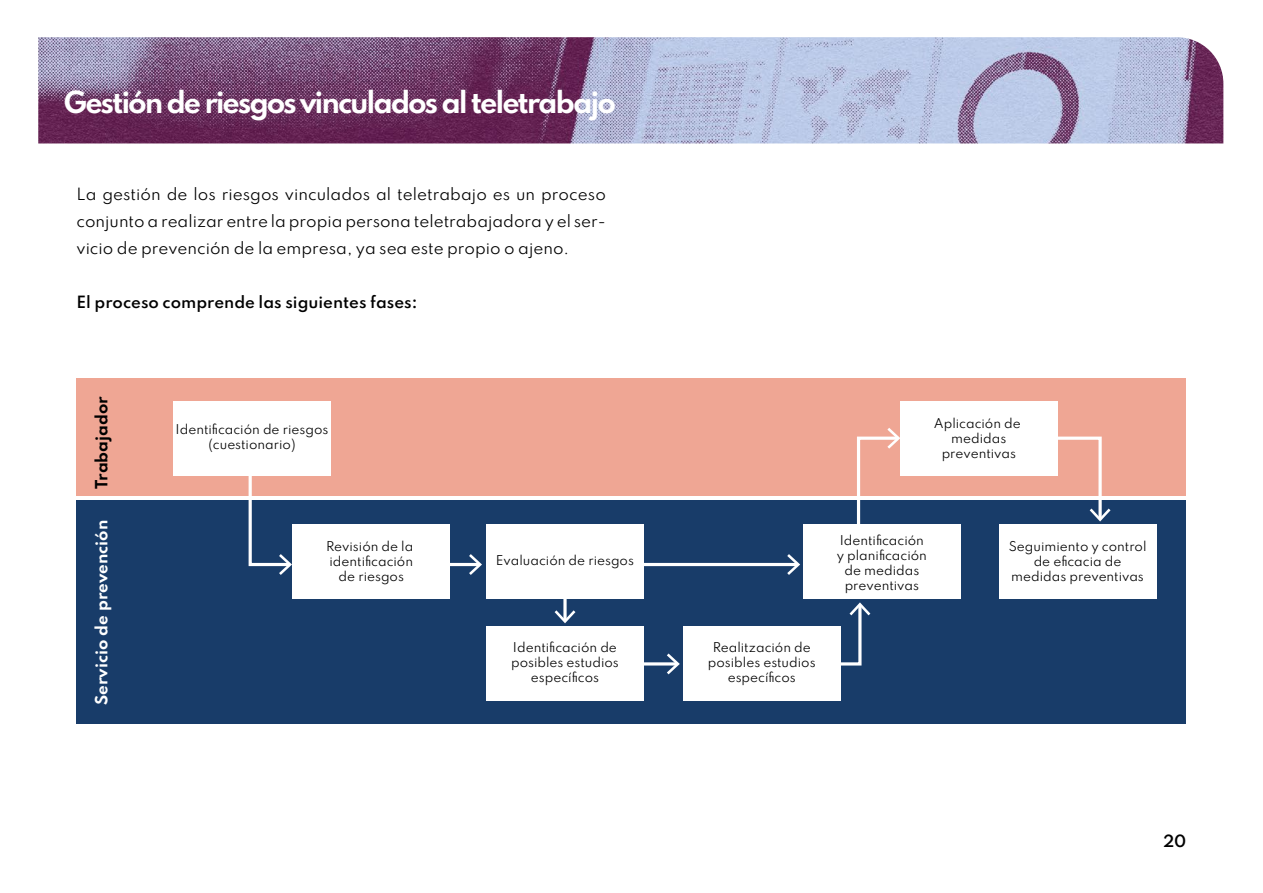
<style>
.page{position:relative;width:1263px;height:893px;background:#fff}
.page>*{position:absolute;margin:0;border:0;box-sizing:border-box;transform-origin:0 0}
.t1{font:700 27px "Spartan";letter-spacing:-.08em;color:#fff}
.t2{font:15px/27px "Spartan";color:#000;text-align:justify}
.t3{font:600 15px "Spartan";color:#000}
.t4{font:700 15px "Spartan";color:#fff}
.t5{font:700 15px "Spartan";color:#000}
.t6{font:12px/15px "Spartan";color:#000;text-align:center}
</style>
<div class="page">
<img style="left:38px;top:37px;width:1185px;height:106px">
<div style="left:77px;top:378px;width:1109px;height:118px;background:#efa694"></div>
<div style="left:77px;top:500px;width:1109px;height:224px;background:#183c69"></div>
<div style="left:174px;top:401px;width:156px;height:74px;background:#fff"></div>
<div style="left:900px;top:401px;width:157px;height:74px;background:#fff"></div>
<div style="left:293px;top:524px;width:157px;height:75px;background:#fff"></div>
<div style="left:486px;top:524px;width:157px;height:75px;background:#fff"></div>
<div style="left:486px;top:627px;width:157px;height:74px;background:#fff"></div>
<div style="left:683px;top:627px;width:157px;height:74px;background:#fff"></div>
<div style="left:803px;top:524px;width:157px;height:75px;background:#fff"></div>
<div style="left:999px;top:524px;width:157px;height:75px;background:#fff"></div>
<svg style="left:857px;top:428px;width:44px;height:96px"></svg>
<svg style="left:247px;top:475px;width:45px;height:100px"></svg>
<svg style="left:999px;top:435px;width:111px;height:87px"></svg>
<svg style="left:759px;top:602px;width:111px;height:65px"></svg>
<hr style="left:440px;top:563px;width:39px;height:3px;background:#fff">
<svg style="left:469px;top:554px;width:13px;height:21px"></svg>
<svg style="left:563px;top:599px;width:4px;height:11px"></svg>
<svg style="left:555px;top:610px;width:20px;height:13px"></svg>
<hr style="left:638px;top:662px;width:39px;height:3px;background:#fff">
<svg style="left:667px;top:653px;width:13px;height:21px"></svg>
<hr style="left:638px;top:563px;width:159px;height:3px;background:#fff">
<svg style="left:787px;top:554px;width:13px;height:21px"></svg>
<h1 class="t1" style="left:64px;top:82px;width:554px">Gestión de riesgos vinculados al teletrabajo</h1>
<p class="t2" style="left:77px;top:180px;width:531px">La gestión de los riesgos vinculados al teletrabajo es un proceso conjunto a realizar entre la propia persona teletrabajadora y el ser&shy;vicio de prevención de la empresa, ya sea este propio o ajeno.</p>
<p class="t3" style="left:77px;top:291px;width:342px">El proceso comprende las siguientes fases:</p>
<p class="t5" style="left:90px;top:489px;width:95px;rotate:-90deg">Trabajador</p>
<p class="t4" style="left:90px;top:705px;width:186px;rotate:-90deg">Servicio de prevención</p>
<p class="t6" style="left:176px;top:422px;width:154px">Identificación de riesgos (cuestionario)</p>
<p class="t6" style="left:934px;top:415px;width:89px">Aplicación de medidas preventivas</p>
<p class="t6" style="left:326px;top:538px;width:89px">Revisión de la identificación de riesgos</p>
<p class="t6" style="left:837px;top:532px;width:92px">Identificación y planificación de medidas preventivas</p>
<p class="t6" style="left:1009px;top:538px;width:139px">Seguimiento y control de eficacia de medidas preventivas</p>
<p class="t6" style="left:496px;top:552px;width:139px">Evaluación de riesgos</p>
<p class="t6" style="left:511px;top:639px;width:109px">Identificación de posibles estudios específicos</p>
<p class="t6" style="left:708px;top:639px;width:109px">Realitzación de posibles estudios específicos</p>
<p class="t3" style="left:1163px;top:830px;width:25px">20</p>
</div>
